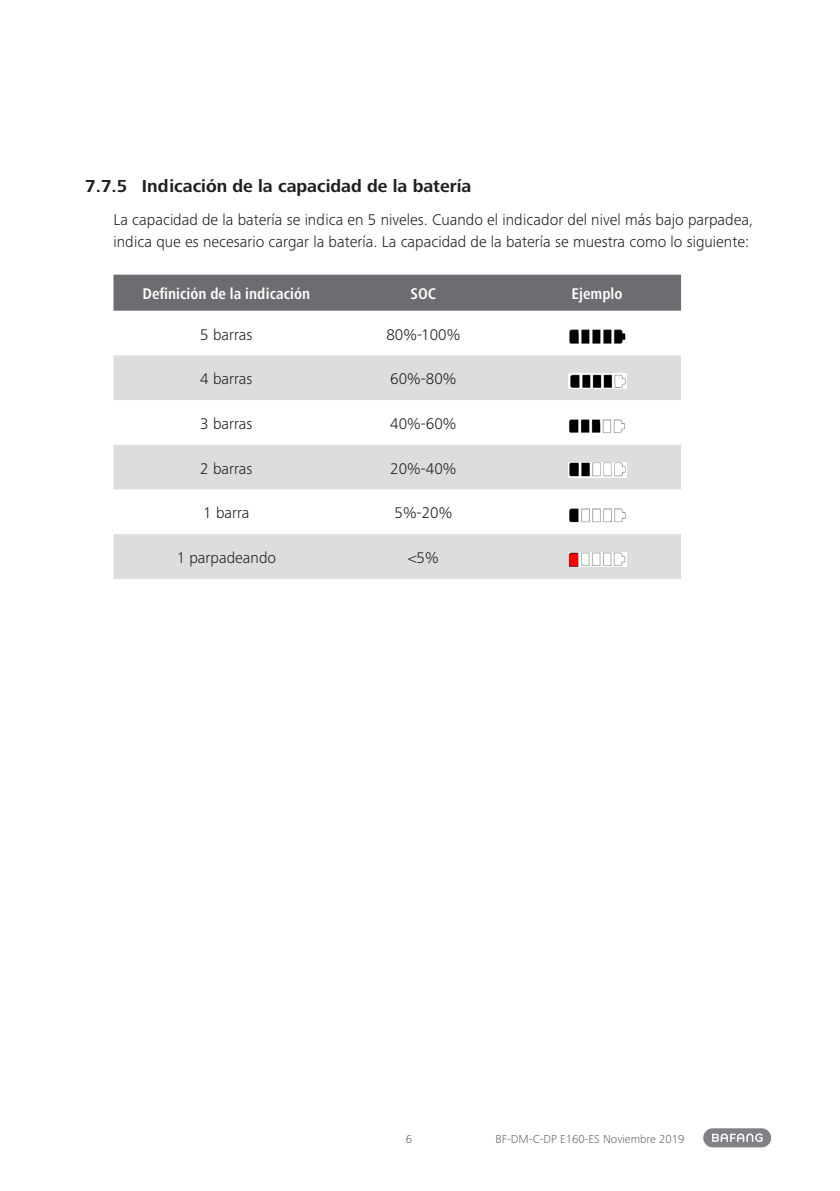
<style>
.page{position:relative;width:840px;height:1191px;background:#fff}
.page>*{position:absolute;margin:0;border:0;box-sizing:border-box;transform-origin:0 0}
.t1{font:700 18px "Frutiger Next Pro";color:#231f20}
.Aufzählung{font:300 16px/22px "Frutiger Next Pro";color:#231f20}
.BAF_Text_en{font:300 16px "Frutiger Next Pro";color:#231f20}
.BAF_Text_Kopfzeile_T{font:700 condensed 16px "Frutiger Next Pro";color:#fff}
.t2{font:300 12px "Frutiger Next Pro";color:#6c6d70}
</style>
<div class="page">
<div style="left:702px;top:1128px;width:68px;height:19px;background:#808285;border-radius:10px"></div>
<svg style="left:712px;top:1133px;width:50px;height:9px"></svg>
<div style="left:113px;top:275px;width:567px;height:36px;background:#6c6d70"></div>
<svg style="left:113px;top:355px;width:567px;height:224px;fill:#dcdddf"></svg>
<img style="left:569px;top:329px;width:56px;height:15px">
<img style="left:567px;top:373px;width:58px;height:16px">
<img style="left:567px;top:418px;width:58px;height:15px">
<img style="left:567px;top:463px;width:58px;height:14px">
<img style="left:567px;top:507px;width:58px;height:16px">
<img style="left:567px;top:552px;width:58px;height:14px">
<p class="t1" style="left:85px;top:175px;width:387px">7.7.5 Indicación de la capacidad de la batería</p>
<p class="Aufzählung" style="left:113px;top:209px;width:641px">La capacidad de la batería se indica en 5 niveles. Cuando el indicador del nivel más bajo parpadea, indica que es necesario cargar la batería. La capacidad de la batería se muestra como lo siguiente:</p>
<p class="BAF_Text_Kopfzeile_T" style="left:142px;top:285px;width:169px">Definición de la indicación</p>
<p class="BAF_Text_Kopfzeile_T" style="left:410px;top:285px;width:27px">SOC</p>
<p class="BAF_Text_Kopfzeile_T" style="left:571px;top:285px;width:52px">Ejemplo</p>
<p class="BAF_Text_en" style="left:200px;top:325px;width:54px">5 barras</p>
<p class="BAF_Text_en" style="left:386px;top:325px;width:75px">80%-100%</p>
<p class="BAF_Text_en" style="left:200px;top:370px;width:54px">4 barras</p>
<p class="BAF_Text_en" style="left:390px;top:370px;width:68px">60%-80%</p>
<p class="BAF_Text_en" style="left:200px;top:414px;width:54px">3 barras</p>
<p class="BAF_Text_en" style="left:390px;top:414px;width:68px">40%-60%</p>
<p class="BAF_Text_en" style="left:200px;top:459px;width:54px">2 barras</p>
<p class="BAF_Text_en" style="left:390px;top:459px;width:68px">20%-40%</p>
<p class="BAF_Text_en" style="left:203px;top:504px;width:48px">1 barra</p>
<p class="BAF_Text_en" style="left:394px;top:504px;width:59px">5%-20%</p>
<p class="BAF_Text_en" style="left:177px;top:548px;width:101px">1 parpadeando</p>
<p class="BAF_Text_en" style="left:408px;top:548px;width:32px">&lt;5%</p>
<p class="t2" style="left:405px;top:1132px;width:8px">6</p>
<p class="t2" style="left:495px;top:1132px;width:190px">BF-DM-C-DP E160-ES Noviembre 2019</p>
</div>
